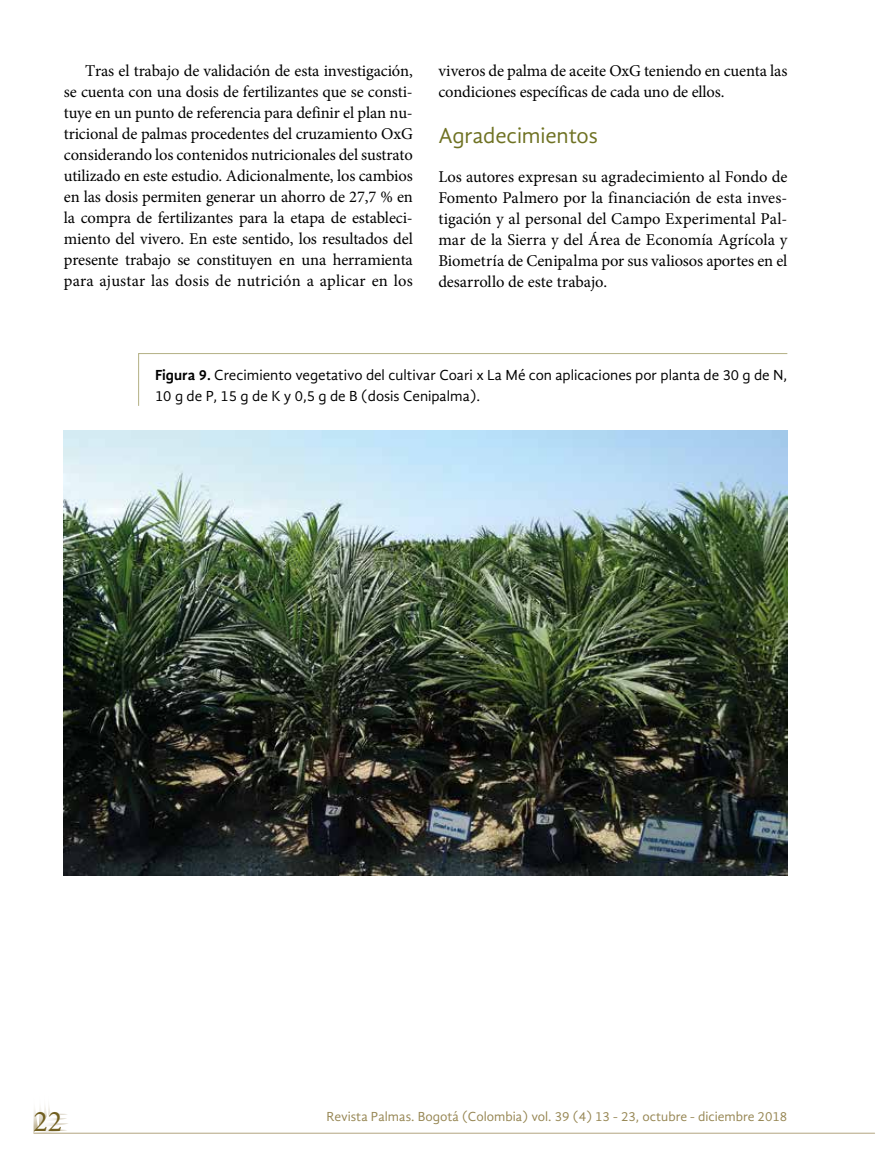
<style>
.page{position:relative;width:881px;height:1166px;background:#fff}
.page>*{position:absolute;margin:0;border:0;box-sizing:border-box;transform-origin:0 0}
.t1{font:30px "Minion Pro";color:#715f20}
.t2{font:22.5px "Gandhi Sans";color:#6f7223}
.t3{font:16.5px/21px "Minion Pro";letter-spacing:-.01em;color:#000;text-align:justify}
.t4{font:15px/21px "Gandhi Sans";color:#000}
.t5{font:13.5px "Gandhi Sans";color:#968653}
.s1{font-weight:700}
</style>
<div class="page">
<svg style="left:33px;top:1105px;width:35px;height:28px"></svg>
<hr style="left:34px;top:1132px;width:840px;height:1px;background:#b2a47f">
<img style="left:64px;top:430px;width:723px;height:445px">
<svg style="left:138px;top:353px;width:649px;height:53px"></svg>
<p class="t3" style="left:64px;top:60px;width:350px;text-indent:21px">Tras el trabajo de validación de esta investigación, se cuenta con una dosis de fertilizantes que se consti&shy;tuye en un punto de referencia para definir el plan nu&shy;tricional de palmas procedentes del cruzamiento OxG considerando los contenidos nutricionales del sustrato utilizado en este estudio. Adicionalmente, los cambios en las dosis permiten generar un ahorro de 27,7 % en la compra de fertilizantes para la etapa de estableci&shy;miento del vivero. En este sentido, los resultados del presente trabajo se constituyen en una herramienta para ajustar las dosis de nutrición a aplicar en los</p>
<p class="t3" style="left:438px;top:60px;width:350px">viveros de palma de aceite OxG teniendo en cuenta las condiciones específicas de cada uno de ellos.</p>
<h2 class="t2" style="left:438px;top:123px;width:161px">Agradecimientos</h2>
<p class="t3" style="left:438px;top:166px;width:350px">Los autores expresan su agradecimiento al Fondo de Fomento Palmero por la financiación de esta inves&shy;tigación y al personal del Campo Experimental Pal&shy;mar de la Sierra y del Área de Economía Agrícola y Biometría de Cenipalma por sus valiosos aportes en el desarrollo de este trabajo.</p>
<p class="t4" style="left:155px;top:364px;width:633px"><span class="s1">Figura 9.</span> Crecimiento vegetativo del cultivar Coari x La Mé con aplicaciones por planta de 30 g de N,<br>10 g de P, 15 g de K y 0,5 g de B (dosis Cenipalma).</p>
<h1 class="t1" style="left:33px;top:1100px;width:30px">22</h1>
<p class="t5" style="left:326px;top:1108px;width:462px">Revista Palmas. Bogotá (Colombia) vol. 39 (4) 13 - 23, octubre - diciembre 2018</p>
</div>
